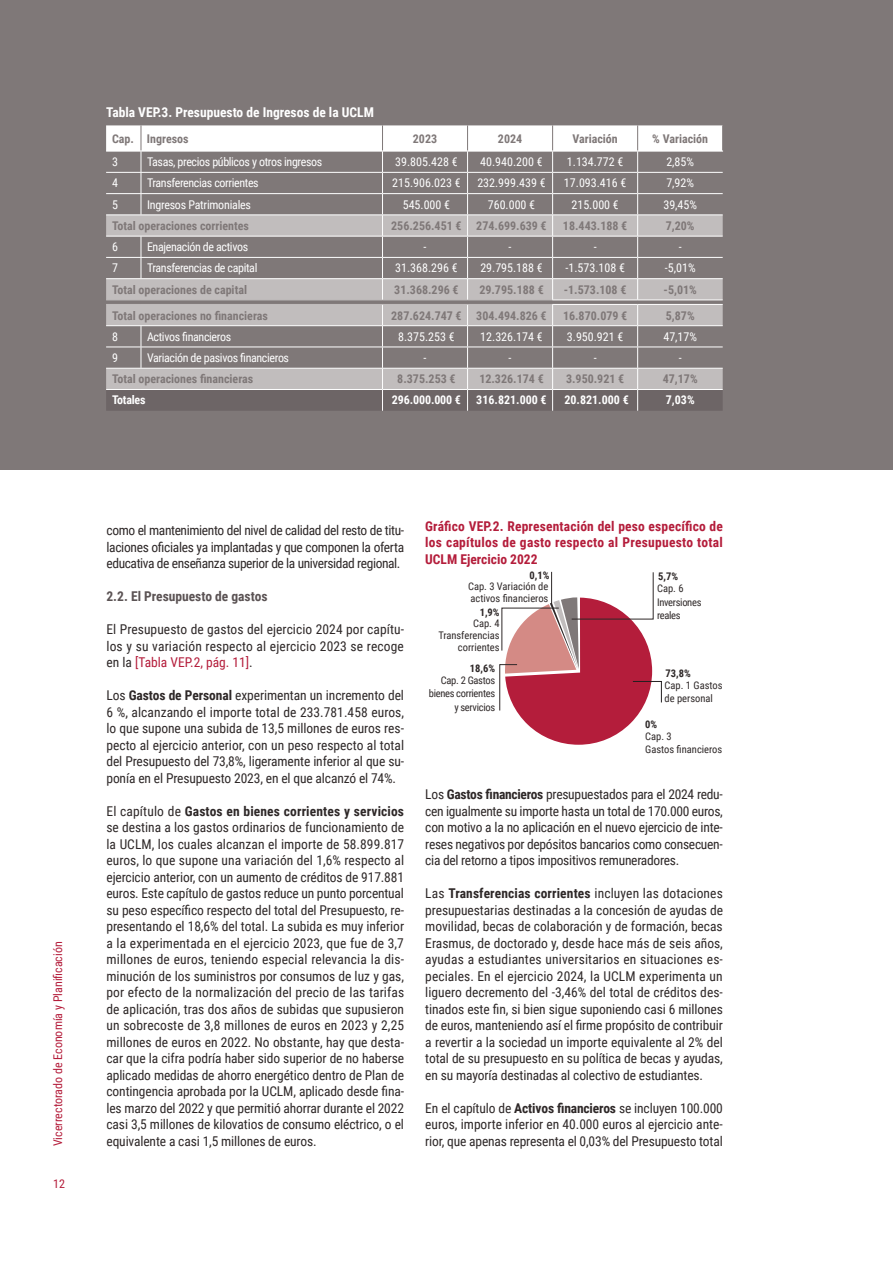
<style>
.page{position:relative;width:893px;height:1263px;background:#fff}
.page>*{position:absolute;margin:0;border:0;box-sizing:border-box;transform-origin:0 0}
.t1{font:13.5px/16.5px "Roboto Condensed";letter-spacing:-.01em;color:#2e2828;text-align:justify}
.t2{font:700 13.5px/16.5px "Roboto Condensed";letter-spacing:.015em;color:#b41d3b;text-align:justify}
.t3{font:700 13.5px "Roboto Condensed";color:#fff}
.t4{font:700 13.5px "Roboto Condensed";color:#5b5354}
.t5{font:12px "Roboto Condensed";letter-spacing:-.03em;color:#fff}
.t6{font:700 12px "Roboto Condensed";color:#7f7878}
.t7{font:700 12px "Roboto Condensed";letter-spacing:-.005em;color:#fff}
.t8{font:12px "Roboto Condensed";color:#b41d3b}
.t9{font:12px "Roboto Condensed";color:#fff}
.t10{font:10.5px/12px "Roboto Condensed";color:#2e2828}
.t11{font:10.5px/13.5px "Roboto Condensed";letter-spacing:-.03em;color:#2e2828;text-align:right}
.t12{font:700 10.5px "Roboto Condensed";color:#2e2828}
.s1{color:#b41d3b}
.s2{font-weight:700}
</style>
<div class="page">
<div style="left:0;top:0;width:893px;height:469px;background:#7f7878"></div>
<svg style="left:106px;top:125px;width:617px;height:286px"></svg>
<svg style="left:499px;top:571px;width:163px;height:174px"></svg>
<p class="t3" style="left:106px;top:103px;width:269px">Tabla VEP.3. Presupuesto de Ingresos de la UCLM</p>
<p class="t6" style="left:112px;top:130px;width:78px">Cap. Ingresos</p>
<p class="t6" style="left:413px;top:130px;width:26px">2023</p>
<p class="t6" style="left:498px;top:130px;width:26px">2024</p>
<p class="t6" style="left:572px;top:130px;width:47px">Variación</p>
<p class="t6" style="left:652px;top:130px;width:57px">% Variación</p>
<p class="t5" style="left:112px;top:153px;width:7px">3</p>
<p class="t5" style="left:147px;top:153px;width:177px">Tasas, precios públicos y otros ingresos</p>
<p class="t5" style="left:395px;top:153px;width:64px">39.805.428 €</p>
<p class="t5" style="left:480px;top:153px;width:64px">40.940.200 €</p>
<p class="t5" style="left:567px;top:153px;width:58px">1.134.772 €</p>
<p class="t5" style="left:666px;top:153px;width:29px">2,85%</p>
<p class="t5" style="left:112px;top:175px;width:7px">4</p>
<p class="t5" style="left:147px;top:175px;width:113px">Transferencias corrientes</p>
<p class="t9" style="left:392px;top:175px;width:70px">215.906.023 €</p>
<p class="t9" style="left:477px;top:175px;width:70px">232.999.439 €</p>
<p class="t5" style="left:564px;top:175px;width:64px">17.093.416 €</p>
<p class="t5" style="left:666px;top:175px;width:29px">7,92%</p>
<p class="t5" style="left:112px;top:196px;width:7px">5</p>
<p class="t5" style="left:147px;top:196px;width:106px">Ingresos Patrimoniales</p>
<p class="t5" style="left:403px;top:196px;width:49px">545.000 €</p>
<p class="t5" style="left:488px;top:196px;width:49px">760.000 €</p>
<p class="t5" style="left:571px;top:196px;width:49px">215.000 €</p>
<p class="t5" style="left:663px;top:196px;width:35px">39,45%</p>
<p class="t6" style="left:112px;top:217px;width:138px">Total operaciones corrientes</p>
<p class="t6" style="left:391px;top:217px;width:157px">256.256.451 € 274.699.639 €</p>
<p class="t6" style="left:563px;top:217px;width:66px">18.443.188 €</p>
<p class="t6" style="left:666px;top:217px;width:30px">7,20%</p>
<p class="t5" style="left:112px;top:238px;width:7px">6</p>
<p class="t5" style="left:147px;top:238px;width:103px">Enajenación de activos</p>
<p class="t5" style="left:424px;top:238px;width:4px">-</p>
<p class="t5" style="left:509px;top:238px;width:4px">-</p>
<p class="t5" style="left:594px;top:238px;width:4px">-</p>
<p class="t5" style="left:679px;top:238px;width:4px">-</p>
<p class="t5" style="left:112px;top:260px;width:7px">7</p>
<p class="t5" style="left:147px;top:260px;width:112px">Transferencias de capital</p>
<p class="t5" style="left:395px;top:260px;width:64px">31.368.296 €</p>
<p class="t5" style="left:480px;top:260px;width:64px">29.795.188 €</p>
<p class="t5" style="left:565px;top:260px;width:61px">-1.573.108 €</p>
<p class="t5" style="left:665px;top:260px;width:32px">-5,01%</p>
<p class="t6" style="left:112px;top:281px;width:136px">Total operaciones de capital</p>
<p class="t6" style="left:394px;top:281px;width:66px">31.368.296 €</p>
<p class="t6" style="left:479px;top:281px;width:66px">29.795.188 €</p>
<p class="t6" style="left:564px;top:281px;width:64px">-1.573.108 €</p>
<p class="t6" style="left:664px;top:281px;width:35px">-5,01%</p>
<p class="t6" style="left:112px;top:307px;width:157px">Total operaciones no financieras</p>
<p class="t6" style="left:391px;top:307px;width:157px">287.624.747 € 304.494.826 €</p>
<p class="t6" style="left:563px;top:307px;width:66px">16.870.079 €</p>
<p class="t6" style="left:666px;top:307px;width:30px">5,87%</p>
<p class="t5" style="left:112px;top:328px;width:7px">8</p>
<p class="t5" style="left:147px;top:328px;width:86px">Activos financieros</p>
<p class="t5" style="left:398px;top:328px;width:58px">8.375.253 €</p>
<p class="t5" style="left:480px;top:328px;width:64px">12.326.174 €</p>
<p class="t5" style="left:567px;top:328px;width:58px">3.950.921 €</p>
<p class="t5" style="left:663px;top:328px;width:35px">47,17%</p>
<p class="t5" style="left:112px;top:349px;width:7px">9</p>
<p class="t5" style="left:147px;top:349px;width:144px">Variación de pasivos financieros</p>
<p class="t5" style="left:424px;top:349px;width:4px">-</p>
<p class="t5" style="left:509px;top:349px;width:4px">-</p>
<p class="t5" style="left:594px;top:349px;width:4px">-</p>
<p class="t5" style="left:679px;top:349px;width:4px">-</p>
<p class="t6" style="left:112px;top:371px;width:143px">Total operaciones financieras</p>
<p class="t6" style="left:397px;top:371px;width:60px">8.375.253 €</p>
<p class="t6" style="left:479px;top:371px;width:66px">12.326.174 €</p>
<p class="t6" style="left:566px;top:371px;width:60px">3.950.921 €</p>
<p class="t6" style="left:663px;top:371px;width:36px">47,17%</p>
<p class="t7" style="left:112px;top:392px;width:35px">Totales</p>
<p class="t7" style="left:392px;top:392px;width:71px">296.000.000 €</p>
<p class="t7" style="left:476px;top:392px;width:72px">316.821.000 €</p>
<p class="t7" style="left:564px;top:392px;width:66px">20.821.000 €</p>
<p class="t7" style="left:666px;top:392px;width:30px">7,03%</p>
<p class="t8" style="left:49px;top:1146px;width:206px;rotate:-90deg">Vicerrectorado de Economía y Planificación</p>
<p class="t8" style="left:53px;top:1175px;width:13px">12</p>
<p class="t1" style="left:106px;top:522px;width:299px">como el mantenimiento del nivel de calidad del resto de titu&shy;laciones oficiales ya implantadas y que componen la oferta educativa de enseñanza superior de la universidad regional.</p>
<p class="t4" style="left:106px;top:587px;width:163px">2.2. El Presupuesto de gastos</p>
<p class="t1" style="left:106px;top:621px;width:299px">El Presupuesto de gastos del ejercicio 2024 por capítu&shy;los y su variación respecto al ejercicio 2023 se recoge en la <span class="s1">[Tabla VEP.2, pág. 11]</span>.</p>
<p class="t1" style="left:106px;top:687px;width:299px">Los <span class="s2">Gastos de Personal</span> experimentan un incremento del 6 %, alcanzando el importe total de 233.781.458 euros, lo que supone una subida de 13,5 millones de euros res&shy;pecto al ejercicio anterior, con un peso respecto al total del Presupuesto del 73,8%, ligeramente inferior al que su&shy;ponía en el Presupuesto 2023, en el que alcanzó el 74%.</p>
<p class="t1" style="left:106px;top:802px;width:299px">El capítulo de <span class="s2">Gastos en bienes corrientes y servicios </span>se destina a los gastos ordinarios de funcionamiento de la UCLM, los cuales alcanzan el importe de 58.899.817 euros, lo que supone una variación del 1,6% respecto al ejercicio anterior, con un aumento de créditos de 917.881 euros. Este capítulo de gastos reduce un punto porcentual su peso específico respecto del total del Presupuesto, re&shy;presentando el 18,6% del total. La subida es muy inferior a la experimentada en el ejercicio 2023, que fue de 3,7 millones de euros, teniendo especial relevancia la dis&shy;minución de los suministros por consumos de luz y gas, por efecto de la normalización del precio de las tarifas de aplicación, tras dos años de subidas que supusieron un sobrecoste de 3,8 millones de euros en 2023 y 2,25 millones de euros en 2022. No obstante, hay que desta&shy;car que la cifra podría haber sido superior de no haberse aplicado medidas de ahorro energético dentro de Plan de contingencia aprobada por la UCLM, aplicado desde fina&shy;les marzo del 2022 y que permitió ahorrar durante el 2022 casi 3,5 millones de kilovatios de consumo eléctrico, o el equivalente a casi 1,5 millones de euros.</p>
<p class="t2" style="left:425px;top:517px;width:299px">Gráfico VEP.2. Representación del peso específico de los capítulos de gasto respecto al Presupuesto total UCLM Ejercicio 2022</p>
<p class="t12" style="left:530px;top:568px;width:21px">0,1%</p>
<p class="t10" style="left:468px;top:580px;width:82px">Cap. 3 Variación de activos financieros</p>
<p class="t12" style="left:480px;top:604px;width:21px">1,9%</p>
<p class="t10" style="left:438px;top:616px;width:63px;text-align:right">Cap. 4<br>Transferencias corrientes</p>
<p class="t12" style="left:470px;top:661px;width:27px">18,6%</p>
<p class="t11" style="left:429px;top:673px;width:68px">Cap. 2 Gastos bienes corrientes y servicios</p>
<p class="t12" style="left:658px;top:569px;width:21px">5,7%</p>
<p class="t11" style="left:657px;top:581px;width:46px;text-align:left">Cap. 6<br>Inversiones reales</p>
<p class="t12" style="left:666px;top:666px;width:27px">73,8%</p>
<p class="t10" style="left:665px;top:678px;width:59px;line-height:13.5px">Cap. 1 Gastos de personal</p>
<p class="t10" style="left:645px;top:729px;width:79px;line-height:13.5px">Cap. 3<br>Gastos financieros</p>
<p class="t12" style="left:645px;top:717px;width:14px">0%</p>
<p class="t1" style="left:425px;top:786px;width:299px">Los <span class="s2">Gastos financieros</span> presupuestados para el 2024 redu&shy;cen igualmente su importe hasta un total de 170.000 euros, con motivo a la no aplicación en el nuevo ejercicio de inte&shy;reses negativos por depósitos bancarios como consecuen&shy;cia del retorno a tipos impositivos remuneradores.</p>
<p class="t1" style="left:425px;top:885px;width:299px">Las <span class="s2">Transferencias corrientes</span> incluyen las dotaciones presupuestarias destinadas a la concesión de ayudas de movilidad, becas de colaboración y de formación, becas Erasmus, de doctorado y, desde hace más de seis años, ayudas a estudiantes universitarios en situaciones es&shy;peciales. En el ejercicio 2024, la UCLM experimenta un liguero decremento del -3,46% del total de créditos des&shy;tinados este fin, si bien sigue suponiendo casi 6 millones de euros, manteniendo así el firme propósito de contribuir a revertir a la sociedad un importe equivalente al 2% del total de su presupuesto en su política de becas y ayudas, en su mayoría destinadas al colectivo de estudiantes.</p>
<p class="t1" style="left:425px;top:1099px;width:299px">En el capítulo de <span class="s2">Activos financieros</span> se incluyen 100.000 euros, importe inferior en 40.000 euros al ejercicio ante-</p>
<p class="t1" style="left:425px;top:1132px;width:299px">rior, que apenas representa el 0,03% del Presupuesto total</p>
</div>
